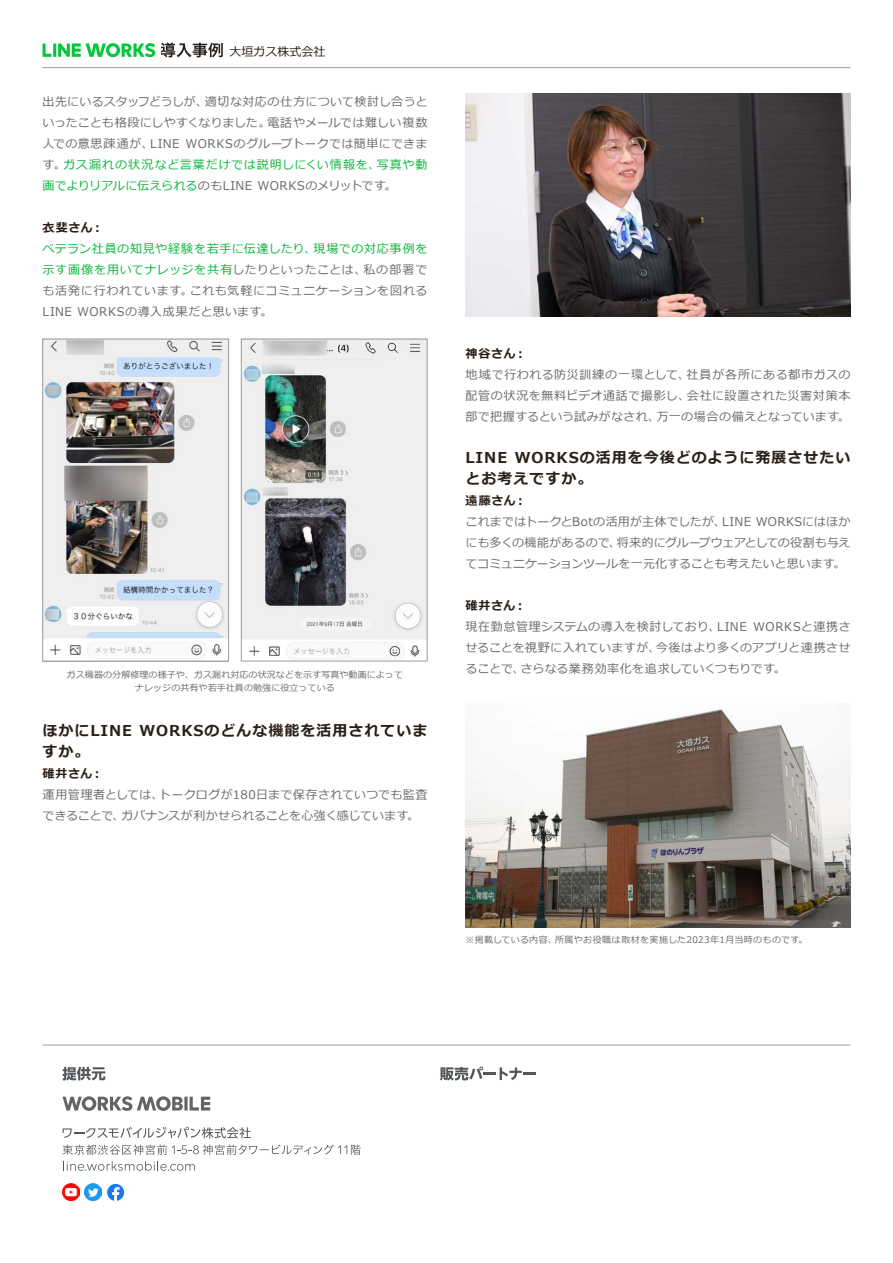
<style>
.page{position:relative;width:893px;height:1263px;background:#fff}
.page>*{position:absolute;margin:0;border:0;box-sizing:border-box;transform-origin:0 0}
.t1{font:700 15px/21px "Meiryo";letter-spacing:.065em;color:#2b2019}
.t2{font:12px/21px "Meiryo";letter-spacing:.025em;color:#6a6a6a}
.t3{font:12px/21px "Meiryo";letter-spacing:.055em;color:#6a6a6a}
.t4{font:12px "Meiryo";letter-spacing:.06em;color:#07b53b}
.t5{font:12px/21px "Meiryo";letter-spacing:-.005em;color:#6a6a6a}
.t6{font:12px/21px "Meiryo";color:#6a6a6a}
.t7{font:700 12px "Meiryo";letter-spacing:.05em;color:#2b2019}
.t8{font:12px "Meiryo";letter-spacing:.06em;color:#6a6a6a}
.t9{font:12px "Meiryo";letter-spacing:.07em;color:#6a6a6a}
.t10{font:12px "Meiryo";letter-spacing:.05em;color:#6a6a6a}
.t11{font:12px "Meiryo";color:#2b2019}
.t12{font:9px/13.5px "Meiryo";letter-spacing:.01em;color:#6b6b6b;text-align:center}
.t13{font:9px "Meiryo";letter-spacing:.045em;color:#6a6a6a}
.t14{font:9px "Meiryo";letter-spacing:.02em;color:#6a6a6a}
.s1{color:#07b53b}
</style>
<div class="page">
<hr style="left:43px;top:67px;width:807px;height:1px;background:#9e9e9e">
<svg style="left:161px;top:43px;width:62px;height:14px"></svg>
<svg style="left:43px;top:43px;width:112px;height:14px"></svg>
<hr style="left:43px;top:1045px;width:807px;height:1px;background:#9e9e9e">
<svg style="left:440px;top:1066px;width:96px;height:14px"></svg>
<svg style="left:190px;top:1097px;width:20px;height:13px"></svg>
<svg style="left:184px;top:1097px;width:4px;height:13px"></svg>
<svg style="left:63px;top:1096px;width:120px;height:15px"></svg>
<svg style="left:63px;top:1067px;width:42px;height:13px"></svg>
<svg style="left:63px;top:1127px;width:188px;height:11px"></svg>
<svg style="left:62px;top:1144px;width:299px;height:11px"></svg>
<svg style="left:63px;top:1161px;width:132px;height:10px"></svg>
<img style="left:62px;top:1184px;width:17px;height:17px">
<img style="left:85px;top:1184px;width:17px;height:17px">
<svg style="left:107px;top:1184px;width:17px;height:17px"></svg>
<img style="left:45px;top:341px;width:182px;height:318px">
<div style="left:43px;top:339px;width:186px;height:322px;border:1px solid #9d9c9c"></div>
<img style="left:243px;top:341px;width:182px;height:318px">
<div style="left:241px;top:339px;width:186px;height:322px;border:1px solid #9d9c9c"></div>
<img style="left:466px;top:94px;width:384px;height:223px">
<img style="left:466px;top:709px;width:384px;height:218px">
<p class="t11" style="left:230px;top:43px;width:97px">大垣ガス株式会社</p>
<p class="t2" style="left:205px;top:92px;width:224px">適切な対応の仕方について検討し合うと</p>
<p class="t5" style="left:43px;top:92px;width:167px">出先にいるスタッフどうしが、</p>
<p class="t2" style="left:267px;top:113px;width:161px">電話やメールでは難しい複数</p>
<p class="t2" style="left:185px;top:113px;width:243px;text-indent:-143px">いったことも格段にしやすくなりました。<br>WORKSのグループトークでは簡単にできま</p>
<p class="t9" style="left:43px;top:136px;width:112px">人での意思疎通が、</p>
<p class="t2" style="left:150px;top:134px;width:31px">LINE</p>
<p class="t4" style="left:63px;top:157px;width:318px">ガス漏れの状況など言葉だけでは説明しにくい情報を、</p>
<p class="t4" style="left:377px;top:157px;width:52px">写真や動</p>
<p class="t2" style="left:43px;top:155px;width:355px">す。<br><span class="s1">画でよりリアルに伝えられる</span>のもLINE WORKSのメリットです。</p>
<p class="t7" style="left:43px;top:219px;width:62px">衣斐さん：</p>
<p class="t4" style="left:313px;top:241px;width:115px">現場での対応事例を</p>
<p class="t4" style="left:43px;top:241px;width:275px">ベテラン社員の知見や経験を若手に伝達したり、</p>
<p class="t2" style="left:190px;top:260px;width:239px;text-indent:-147px"><span class="s1">示す画像を用いてナレッジを共有</span>したりといったことは、<br>これも気軽にコミュニケーションを図れる</p>
<p class="t2" style="left:364px;top:260px;width:65px">私の部署で</p>
<p class="t3" style="left:43px;top:281px;width:231px">も活発に行われています。<br>LINE WORKSの導入成果だと思います。</p>
<p class="t12" style="left:67px;top:668px;width:338px">ガス機器の分解修理の様子や、ガス漏れ対応の状況などを示す写真や動画によってナレッジの共有や若手社員の勉強に役立っている</p>
<p class="t1" style="left:43px;top:721px;width:91px">ほかにLINEすか。</p>
<p class="t7" style="left:43px;top:765px;width:62px">碓井さん：</p>
<p class="t1" style="left:139px;top:721px;width:289px">WORKSのどんな機能を活用されていま</p>
<p class="t2" style="left:159px;top:785px;width:270px">トークログが180日まで保存されていつでも監査</p>
<p class="t6" style="left:121px;top:785px;width:299px;text-indent:-79px">運用管理者としては、<br>ガバナンスが利かせられることを心強く感じています。</p>
<p class="t2" style="left:43px;top:806px;width:83px">できることで、</p>
<p class="t7" style="left:466px;top:345px;width:62px">神谷さん：</p>
<p class="t8" style="left:686px;top:367px;width:166px">社員が各所にある都市ガスの</p>
<p class="t3" style="left:687px;top:365px;width:165px;text-indent:-221px">地域で行われる防災訓練の一環として、<br>会社に設置された災害対策本</p>
<p class="t2" style="left:657px;top:386px;width:194px;text-indent:-191px">配管の状況を無料ビデオ通話で撮影し、<br>万一の場合の備えとなっています。</p>
<p class="t2" style="left:466px;top:407px;width:196px">部で把握するという試みがなされ、</p>
<p class="t1" style="left:515px;top:448px;width:337px">WORKSの活用を今後どのように発展させたい</p>
<p class="t1" style="left:466px;top:448px;width:128px">LINE<br>とお考えですか。</p>
<p class="t7" style="left:466px;top:492px;width:62px">遠藤さん：</p>
<p class="t2" style="left:617px;top:512px;width:235px;text-indent:-151px">これまではトークとBotの活用が主体でしたが、<br>将来的にグループウェアとしての役割も与え</p>
<p class="t2" style="left:722px;top:512px;width:130px">LINE WORKSにはほか</p>
<p class="t5" style="left:466px;top:533px;width:381px">にも多くの機能があるので、<br>てコミュニケーションツールを一元化することも考えたいと思います。</p>
<p class="t7" style="left:466px;top:597px;width:62px">碓井さん：</p>
<p class="t10" style="left:753px;top:619px;width:99px">WORKSと連携さ</p>
<p class="t2" style="left:656px;top:617px;width:196px;text-indent:-190px">現在勤怠管理システムの導入を検討しており、<br>今後はより多くのアプリと連携させ</p>
<p class="t2" style="left:717px;top:617px;width:31px">LINE</p>
<p class="t2" style="left:521px;top:638px;width:267px;text-indent:-55px">せることを視野に入れていますが、<br>さらなる業務効率化を追求していくつもりです。</p>
<p class="t2" style="left:466px;top:659px;width:60px">ることで、</p>
<p class="t13" style="left:555px;top:934px;width:254px">所属やお役職は取材を実施した2023年1月当時のものです。</p>
<p class="t14" style="left:466px;top:934px;width:93px">※掲載している内容、</p>
</div>
